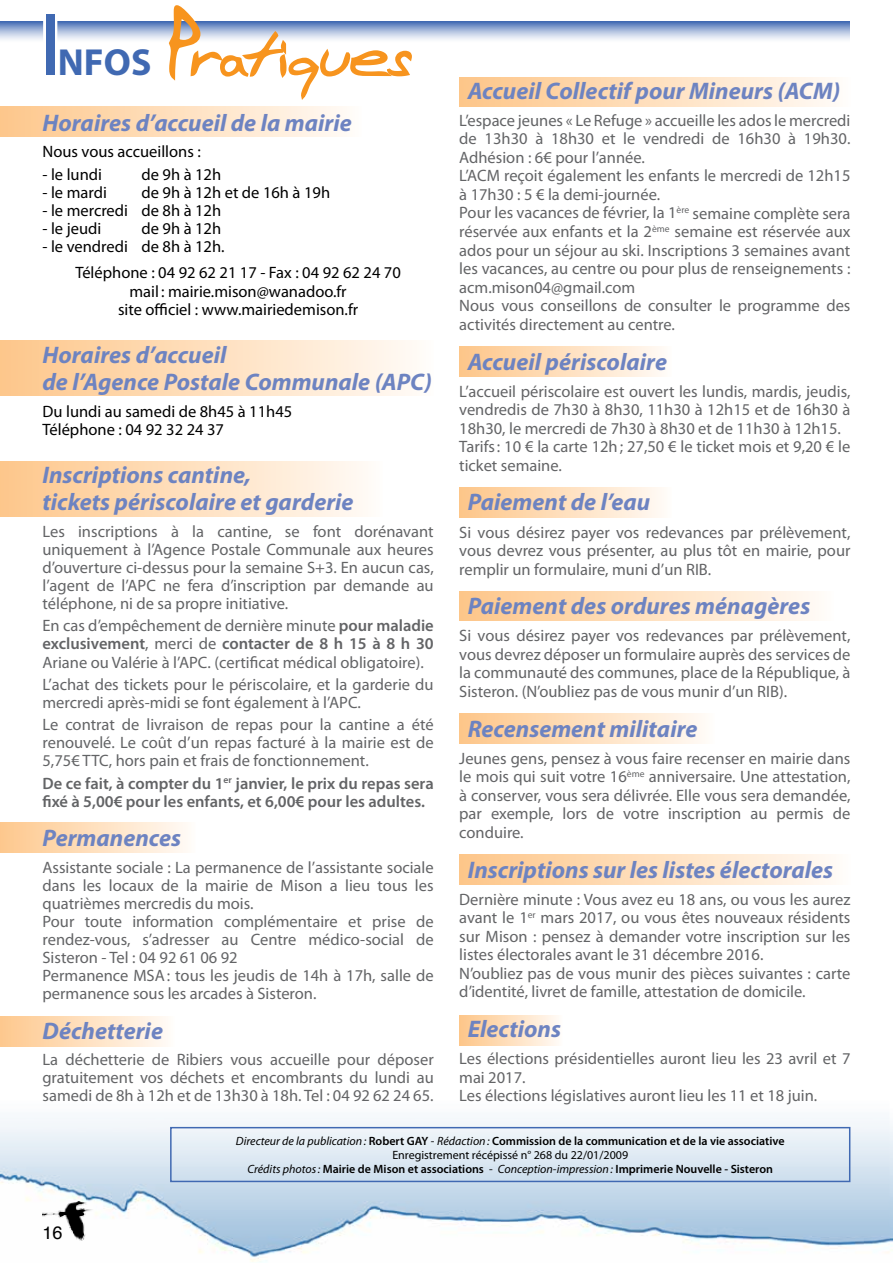
<style>
.page{position:relative;width:893px;height:1263px;background:#fff}
.page>*{position:absolute;margin:0;border:0;box-sizing:border-box;transform-origin:0 0}
.t1{font:700 90.15px "Myriad Pro";color:#4069b2;scale:.6 1}
.t2{font:700 37.8px "Myriad Pro";color:#4069b2}
.t3{font:italic 700 24px/27px "Myriad Pro";color:#6d83c1}
.t4{font:18px "Helvetica";color:#000}
.t5{font:16.5px/18.6px "Myriad Pro";color:#636466;text-align:justify}
.t6{font:16.5px/18.1px "Myriad Pro";color:#000}
.t7{font:600 16.5px/18.1px "Myriad Pro";color:#636466}
.t8{font:600 12px/14.4px "Myriad Pro";color:#000;text-align:center}
.s1{font-weight:600}
.s2{font-weight:400;font-style:italic}
.s3{font-weight:400}
</style>
<div class="page">
<img style="left:0;top:1118px;width:893px;height:144px">
<img style="left:43px;top:1201px;width:50px;height:40px">
<div style="left:459px;top:77px;width:391px;height:30px;background:linear-gradient(to right,#fdc587,#fffbf8)"></div>
<div style="left:0;top:461px;width:383px;height:56px;background:linear-gradient(to right,#fec68a,#fffcf8)"></div>
<div style="left:459px;top:488px;width:213px;height:30px;background:linear-gradient(to right,#fdc587,#fffbf7)"></div>
<div style="left:459px;top:1016px;width:103px;height:29px;background:linear-gradient(to right,#fdc587,#fffbf7)"></div>
<div style="left:459px;top:591px;width:374px;height:30px;background:linear-gradient(to right,#fdc587,#fffbf7)"></div>
<div style="left:459px;top:713px;width:255px;height:30px;background:linear-gradient(to right,#fdc587,#fffbf7)"></div>
<div style="left:459px;top:347px;width:213px;height:29px;background:linear-gradient(to right,#fdc587,#fffbf7)"></div>
<div style="left:459px;top:855px;width:391px;height:29px;background:linear-gradient(to right,#fdc587,#fffbf8)"></div>
<div style="left:0;top:1016px;width:174px;height:30px;background:linear-gradient(to right,#fec88c,#fffbf7)"></div>
<div style="left:0;top:823px;width:196px;height:30px;background:linear-gradient(to right,#fec78c,#fffbf7)"></div>
<div style="left:0;top:340px;width:434px;height:55px;background:linear-gradient(to right,#fec689,#fffcf8)"></div>
<div style="left:0;top:106px;width:361px;height:30px;background:linear-gradient(to right,#fec68a,#fffbf8)"></div>
<svg style="left:0;top:21px;width:850px;height:19px;background:#a4b7da"></svg>
<svg style="left:167px;top:5px;width:246px;height:95px"></svg>
<div style="left:170px;top:1127px;width:680px;height:55px;border:2px solid #4069b2"></div>
<h1 class="t1" style="left:43px;top:-14px;width:15px">I</h1>
<h2 class="t2" style="left:58px;top:38px;width:92px">NFOS</h2>
<h3 class="t3" style="left:43px;top:108px;width:311px">Horaires d’accueil de la mairie</h3>
<p class="t6" style="left:43px;top:142px;width:160px">Nous vous accueillons :</p>
<p class="t6" style="left:43px;top:165px;width:61px">- le lundi</p>
<p class="t6" style="left:142px;top:165px;width:81px">de 9h à 12h</p>
<p class="t6" style="left:43px;top:183px;width:66px">- le mardi</p>
<p class="t6" style="left:142px;top:183px;width:190px">de 9h à 12h et de 16h à 19h</p>
<p class="t6" style="left:43px;top:201px;width:180px">- le mercredi de 8h à 12h</p>
<p class="t6" style="left:43px;top:219px;width:60px">- le jeudi</p>
<p class="t6" style="left:142px;top:219px;width:81px">de 9h à 12h</p>
<p class="t6" style="left:75px;top:233px;width:327px;line-height:26.5px;text-indent:-33px">- le vendredi de 8h à 12h.<br>Téléphone : 04 92 62 21 17 - Fax : 04 92 62 24 70</p>
<p class="t6" style="left:118px;top:282px;width:242px;text-align:center">mail : mairie.mison@wanadoo.fr site officiel : www.mairiedemison.fr</p>
<h3 class="t3" style="left:43px;top:341px;width:391px">Horaires d’accueil<br>de l’Agence Postale Communale (APC)</h3>
<p class="t6" style="left:43px;top:402px;width:251px">Du lundi au samedi de 8h45 à 11h45<br>Téléphone : 04 92 32 24 37</p>
<h3 class="t3" style="left:43px;top:461px;width:313px">Inscriptions cantine,<br>tickets périscolaire et garderie</h3>
<p class="t5" style="left:43px;top:522px;width:393px;line-height:18.1px">Les inscriptions à la cantine, se font dorénavant uniquement à l’Agence Postale Communale aux heures d’ouverture ci-dessus pour la semaine S+3. En aucun cas, l’agent de l’APC ne fera d’inscription par demande au téléphone, ni de sa propre initiative.</p>
<p class="t5" style="left:43px;top:616px;width:393px;line-height:18.1px">En cas d’empêchement de dernière minute <span class="s1">pour maladie exclusivement</span>, merci de <span class="s1">contacter de 8 h 15 à 8 h 30<br></span>Ariane ou Valérie à l’APC. (certificat médical obligatoire).</p>
<p class="t5" style="left:43px;top:675px;width:393px;line-height:18.1px">L’achat des tickets pour le périscolaire, et la garderie du mercredi après-midi se font également à l’APC.</p>
<p class="t5" style="left:43px;top:715px;width:393px;line-height:18.1px">Le contrat de livraison de repas pour la cantine a été renouvelé. Le coût d’un repas facturé à la mairie est de 5,75€ TTC, hors pain et frais de fonctionnement.</p>
<p class="t7" style="left:43px;top:774px;width:393px">De ce fait, à compter du 1<sup>er</sup> janvier, le prix du repas sera fixé à 5,00€ pour les enfants, et 6,00€ pour les adultes.</p>
<h3 class="t3" style="left:43px;top:824px;width:140px">Permanences</h3>
<p class="t5" style="left:43px;top:858px;width:393px;line-height:18.1px;text-align:left">Assistante sociale : La permanence de l’assistante sociale dans les locaux de la mairie de Mison a lieu tous les quatrièmes mercredis du mois.<br>Pour toute information complémentaire et prise de rendez-vous, s’adresser au Centre médico-social de Sisteron - Tel : 04 92 61 06 92<br>Permanence MSA: tous les jeudis de 14h à 17h, salle de permanence sous les arcades à Sisteron.</p>
<h3 class="t3" style="left:43px;top:1016px;width:122px">Déchetterie</h3>
<p class="t5" style="left:43px;top:1050px;width:393px;line-height:18.1px">La déchetterie de Ribiers vous accueille pour déposer gratuitement vos déchets et encombrants du lundi au samedi de 8h à 12h et de 13h30 à 18h. Tel : 04 92 62 24 65.</p>
<h3 class="t3" style="left:468px;top:76px;width:374px">Accueil Collectif pour Mineurs (ACM)</h3>
<p class="t5" style="left:459px;top:111px;width:393px;text-align:left">L’espace jeunes « Le Refuge » accueille les ados le mercredi de 13h30 à 18h30 et le vendredi de 16h30 à 19h30.<br>Adhésion : 6€ pour l’année.<br>L’ACM reçoit également les enfants le mercredi de 12h15 à 17h30 : 5 € la demi-journée.<br>Pour les vacances de février, la 1<sup>ère</sup> semaine complète sera réservée aux enfants et la 2<sup>ème</sup> semaine est réservée aux ados pour un séjour au ski. Inscriptions 3 semaines avant les vacances, au centre ou pour plus de renseignements : acm.mison04@gmail.com<br>Nous vous conseillons de consulter le programme des activités directement au centre.</p>
<h3 class="t3" style="left:468px;top:347px;width:201px">Accueil périscolaire</h3>
<p class="t5" style="left:459px;top:381px;width:393px;text-align:left">L’accueil périscolaire est ouvert les lundis, mardis, jeudis, vendredis de 7h30 à 8h30, 11h30 à 12h15 et de 16h30 à 18h30, le mercredi de 7h30 à 8h30 et de 11h30 à 12h15.<br>Tarifs: 10 € la carte 12h; 27,50 € le ticket mois et 9,20 € le ticket semaine.</p>
<h3 class="t3" style="left:468px;top:488px;width:184px">Paiement de l’eau</h3>
<p class="t5" style="left:459px;top:522px;width:393px">Si vous désirez payer vos redevances par prélèvement, vous devrez vous présenter, au plus tôt en mairie, pour remplir un formulaire, muni d’un RIB.</p>
<h3 class="t3" style="left:468px;top:592px;width:344px">Paiement des ordures ménagères</h3>
<p class="t5" style="left:459px;top:626px;width:393px">Si vous désirez payer vos redevances par prélèvement, vous devrez déposer un formulaire auprès des services de la communauté des communes, place de la République, à Sisteron. (N’oubliez pas de vous munir d’un RIB).</p>
<h3 class="t3" style="left:468px;top:714px;width:231px">Recensement militaire</h3>
<p class="t5" style="left:459px;top:749px;width:393px">Jeunes gens, pensez à vous faire recenser en mairie dans le mois qui suit votre 16<sup>ème</sup> anniversaire. Une attestation, à conserver, vous sera délivrée. Elle vous sera demandée, par exemple, lors de votre inscription au permis de conduire.</p>
<h3 class="t3" style="left:468px;top:855px;width:367px">Inscriptions sur les listes électorales</h3>
<p class="t5" style="left:459px;top:890px;width:393px;text-align:left">Dernière minute : Vous avez eu 18 ans, ou vous les aurez avant le 1<sup>er</sup> mars 2017, ou vous êtes nouveaux résidents sur Mison : pensez à demander votre inscription sur les listes électorales avant le 31 décembre 2016.<br>N’oubliez pas de vous munir des pièces suivantes : carte d’identité, livret de famille, attestation de domicile.</p>
<h3 class="t3" style="left:468px;top:1015px;width:95px">Elections</h3>
<p class="t5" style="left:459px;top:1049px;width:393px;text-align:left">Les élections présidentielles auront lieu les 23 avril et 7 mai 2017.<br>Les élections législatives auront lieu les 11 et 18 juin.</p>
<p class="t4" style="left:43px;top:1221px;width:22px">16</p>
<p class="t8" style="left:236px;top:1133px;width:550px"><span class="s2">Directeur de la publication:</span> Robert GAY <span class="s3">-</span> <span class="s2">Rédaction:</span> Commission de la communication et de la vie associative<br><span class="s3">Enregistrement récépissé n° 268 du 22/01/2009<br></span><span class="s2">Crédits photos:</span> Mairie de Mison et associations <span class="s3">-</span> <span class="s2">Conception-impression:</span> Imprimerie Nouvelle - Sisteron</p>
</div>
